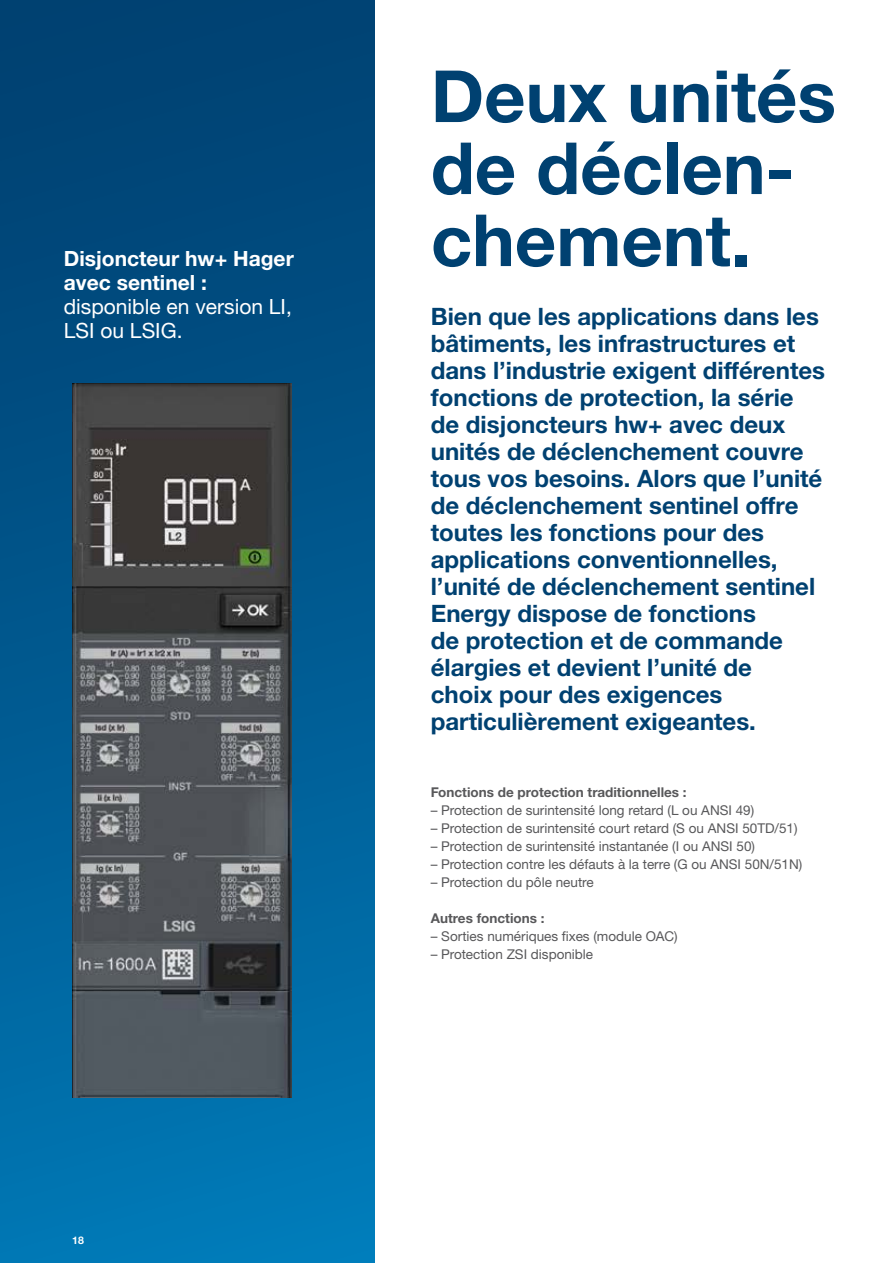
<style>
.page{position:relative;width:885px;height:1263px;background:#fff}
.page>*{position:absolute;margin:0;border:0;box-sizing:border-box;transform-origin:0 0}
.t1{font:700 72px/72px "Helvetica Neue LTW1 G";color:#004171}
.t2{font:700 24px/27px "Helvetica Neue LTW1 G";color:#004171}
.t3{font:700 21px/24px "Helvetica Neue LTW1 G";color:#fff}
.t4{font:21px/24px "Helvetica Neue LTW1 G";color:#fff}
.t5{font:13.5px "Helvetica Neue LTW1 G";color:#58585a}
.t6{font:700 13.5px "Helvetica Neue LTW1 G";color:#58585a}
.t7{font:700 10.5px "Helvetica Neue LTW1 G";color:#fff}
</style>
<div class="page">
<div style="left:0;top:0;width:374px;height:1263px;background:linear-gradient(to bottom,#003e6e,#0078b5)"></div>
<img style="left:72px;top:383px;width:219px;height:714px">
<p class="t3" style="left:64px;top:246px;width:231px">Disjoncteur hw+ Hager avec sentinel :</p>
<p class="t4" style="left:64px;top:294px;width:229px">disponible en version LI,<br>LSI ou LSIG.</p>
<p class="t7" style="left:72px;top:1233px;width:13px">18</p>
<h1 class="t1" style="left:431px;top:60px;width:406px">Deux unités de déclen&shy;chement.</h1>
<p class="t2" style="left:431px;top:302px;width:395px">Bien que les applications dans les bâtiments, les infrastructures et dans l’industrie exigent différentes fonctions de protection, la série de disjoncteurs hw+ avec deux unités de déclenchement couvre tous vos besoins. Alors que l’unité de déclenchement sentinel offre toutes les fonctions pour des applications conventionnelles, l’unité de déclenchement sentinel<br>Energy dispose de fonctions<br>de protection et de commande élargies et devient l’unité de<br>choix pour des exigences particulièrement exigeantes.</p>
<p class="t6" style="left:431px;top:784px;width:257px">Fonctions de protection traditionnelles :</p>
<p class="t5" style="left:431px;top:802px;width:325px">– Protection de surintensité long retard (L ou ANSI 49)</p>
<p class="t5" style="left:431px;top:820px;width:368px">– Protection de surintensité court retard (S ou ANSI 50TD/51)</p>
<p class="t5" style="left:431px;top:838px;width:326px">– Protection de surintensité instantanée (I ou ANSI 50)</p>
<p class="t5" style="left:431px;top:856px;width:373px">– Protection contre les défauts à la terre (G ou ANSI 50N/51N)</p>
<p class="t5" style="left:431px;top:874px;width:164px">– Protection du pôle neutre</p>
<p class="t6" style="left:431px;top:910px;width:115px">Autres fonctions :</p>
<p class="t5" style="left:431px;top:928px;width:248px">– Sorties numériques fixes (module OAC)</p>
<p class="t5" style="left:431px;top:946px;width:164px">– Protection ZSI disponible</p>
</div>
